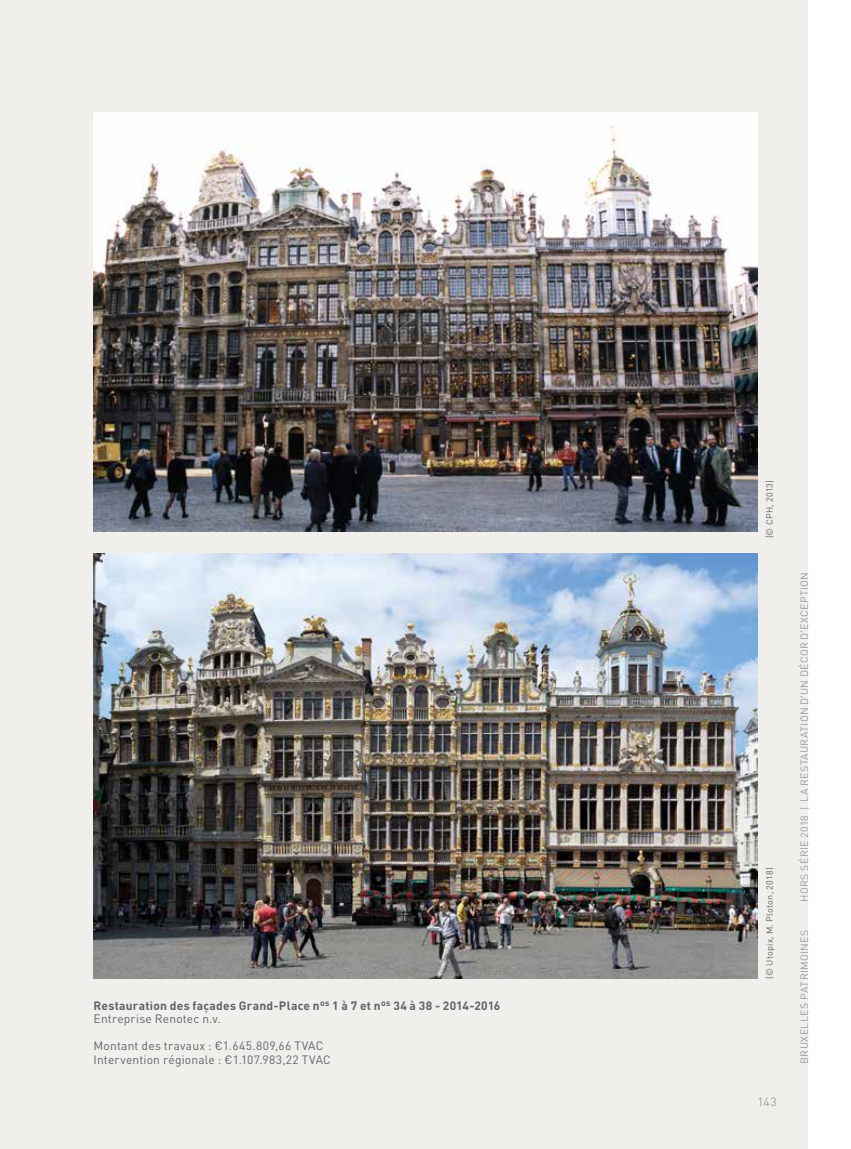
<style>
.page{position:relative;width:851px;height:1149px;background:#fff}
.page>*{position:absolute;margin:0;border:0;box-sizing:border-box;transform-origin:0 0}
.t1{font:700 12px/13.5px "DINOT";letter-spacing:.02em;color:#646363}
.t2{font:12px/13.5px "DINOT";letter-spacing:.015em;color:#646363}
.t3{font:12px "DINOT";color:#9d9d9c}
.t4{font:10.5px "DINOT";letter-spacing:.03em;color:#9d9d9c}
.t5{font:9px "DINOT";letter-spacing:.03em;color:#646363}
.s1{font-weight:400}
</style>
<div class="page">
<div style="left:0;top:0;width:808px;height:1148px;background:#f1efeb"></div>
<img style="left:94px;top:113px;width:663px;height:418px">
<img style="left:94px;top:553px;width:663px;height:425px">
<p class="t1" style="left:94px;top:998px;width:408px">Restauration des façades Grand-Place n<sup>os</sup> 1 à 7 et n<sup>os</sup> 34 à 38 - 2014-2016<br><span class="s1">Entreprise Renotec n.v.</span></p>
<p class="t2" style="left:94px;top:1038px;width:239px">Montant des travaux : €1.645.809,66 TVAC<br>Intervention régionale : €1.107.983,22 TVAC</p>
<p class="t5" style="left:763px;top:538px;width:60px;rotate:-90deg">(© CPH, 2013)</p>
<p class="t5" style="left:763px;top:978px;width:112px;rotate:-90deg">(© Utopix, M. Ploton, 2018)</p>
<p class="t3" style="left:757px;top:1094px;width:21px">143</p>
<p class="t4" style="left:797px;top:901px;width:331px;rotate:-90deg">HORS SÉRIE 2018 | LA RESTAURATION D'UN DÉCOR D'EXCEPTION</p>
<p class="t4" style="left:797px;top:1063px;width:136px;rotate:-90deg">BRUXELLES PATRIMOINES</p>
</div>
